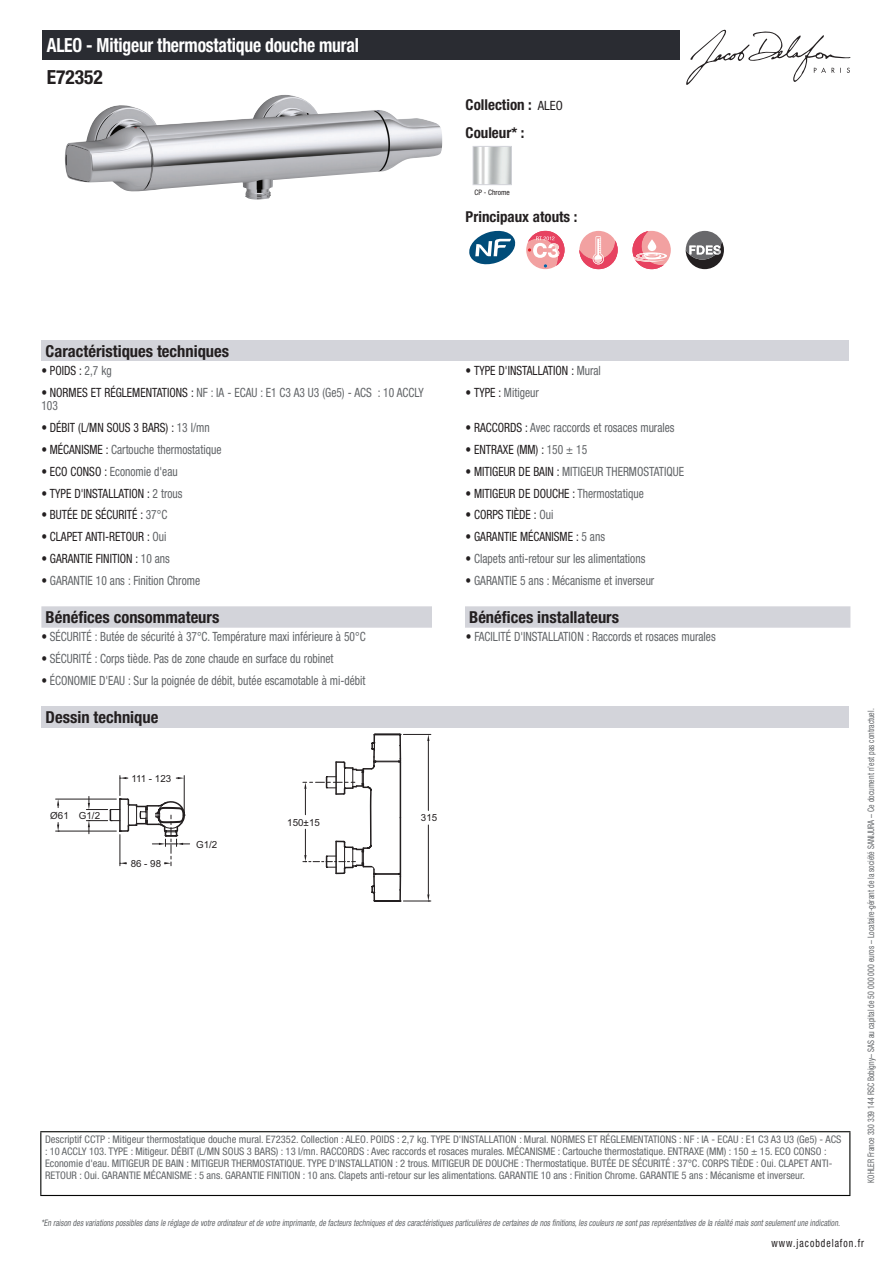
<style>
.page{position:relative;width:893px;height:1263px;background:#fff}
.page>*{position:absolute;margin:0;border:0;box-sizing:border-box;transform-origin:0 0}
.t1{font:700 condensed 19.5px "Helvetica Neue LT Std";letter-spacing:-.01em;color:#fff;scale:.9 1}
.t2{font:700 condensed 19.5px "Helvetica Neue LT Std";color:#231f20}
.t3{font:700 condensed 16.5px "Helvetica Neue LT Std";color:#231f20}
.t4{font:700 condensed 15px/27.8px "Helvetica Neue LT Std";color:#231f20}
.t5{font:condensed 12.75px/13.5px "Helvetica Neue LT Std";color:#626568;scale:.9 1}
.t6{font:condensed 12.75px "Helvetica Neue LT Std";color:#231f20;scale:.9 1}
.t7{font:condensed 11.25px "Helvetica Neue LT Std";letter-spacing:.1em;color:#231f20;scale:.87 1}
.t8{font:condensed 10.5px/12px "Helvetica Neue LT Std";color:#626568}
.t9{font:9.75px "Arial";color:#231f20}
.t10{font:italic condensed 9px "Helvetica Neue LT Std";color:#626568;scale:.87 1}
.t11{font:condensed 9px "Helvetica Neue LT Std";color:#626568;scale:.87 1}
.t12{font:condensed 7.5px "Helvetica Neue LT Std";color:#231f20}
.s1{font-weight:400;font-size:12.75px}
.s2{color:#626568}
.s3{color:#231f20}
</style>
<div class="page">
<svg style="left:686px;top:30px;width:164px;height:55px"></svg>
<img style="left:65px;top:95px;width:377px;height:105px">
<img style="left:475px;top:148px;width:35px;height:35px">
<div style="left:473px;top:146px;width:39px;height:39px;border:1px solid #d3d4da"></div>
<svg style="left:469px;top:231px;width:46px;height:33px"></svg>
<svg style="left:526px;top:231px;width:38px;height:38px"></svg>
<svg style="left:528px;top:231px;width:36px;height:36px"></svg>
<div style="left:579px;top:231px;width:39px;height:38px;background:#f2a1a1;border-radius:50%"></div>
<svg style="left:579px;top:236px;width:39px;height:33px"></svg>
<div style="left:632px;top:231px;width:39px;height:38px;background:#f2a1a1;border-radius:50%"></div>
<svg style="left:632px;top:231px;width:35px;height:38px"></svg>
<svg style="left:686px;top:231px;width:38px;height:38px"></svg>
<div style="left:41px;top:340px;width:808px;height:21px;background:#d3d4da"></div>
<svg style="left:41px;top:606px;width:809px;height:22px;background:#d4d5db"></svg>
<div style="left:432px;top:606px;width:33px;height:22px;background:#fff"></div>
<div style="left:41px;top:706px;width:808px;height:21px;background:#d3d4da"></div>
<hr style="left:56px;top:799px;width:60px;height:1px;background:#231f20">
<hr style="left:56px;top:831px;width:60px;height:1px;background:#231f20">
<svg style="left:57px;top:799px;width:2px;height:9px"></svg>
<svg style="left:57px;top:822px;width:2px;height:10px"></svg>
<svg style="left:86px;top:734px;width:345px;height:168px"></svg>
<div style="left:43px;top:30px;width:637px;height:30px;background:#2a2c32"></div>
<hr style="left:40px;top:1131px;width:810px;height:1px;background:#040503">
<hr style="left:40px;top:1132px;width:1px;height:63px;background:#040503">
<hr style="left:849px;top:1132px;width:1px;height:63px;background:#040503">
<hr style="left:40px;top:1195px;width:810px;height:1px;background:#040503">
<h1 class="t1" style="left:47px;top:33px;width:348px">ALEO - Mitigeur thermostatique douche mural</h1>
<h1 class="t2" style="left:47px;top:65px;width:58px">E72352</h1>
<h3 class="t4" style="left:466px;top:90px;width:99px">Collection : <span class="s1">ALEO<br></span>Couleur* :</h3>
<p class="t12" style="left:474px;top:188px;width:37px">CP - Chrome</p>
<h3 class="t4" style="left:466px;top:203px;width:113px">Principaux atouts :</h3>
<h2 class="t3" style="left:46px;top:341px;width:185px">Caractéristiques techniques</h2>
<p class="t6" style="left:41px;top:363px;width:80px">• POIDS : <span class="s2">2,7 kg</span></p>
<p class="t6" style="left:466px;top:363px;width:152px">• TYPE D'INSTALLATION : <span class="s2">Mural</span></p>
<p class="t5" style="left:41px;top:385px;width:426px"><span class="s3">• NORMES ET RÉGLEMENTATIONS :</span> NF : IA - ECAU : E1 C3 A3 U3 (Ge5) - ACS : 10 ACCLY<br>103</p>
<p class="t5" style="left:466px;top:385px;width:83px"><span class="s3">• TYPE :</span> Mitigeur</p>
<p class="t6" style="left:41px;top:420px;width:189px">• DÉBIT (L/MN SOUS 3 BARS) : <span class="s2">13 l/mn</span></p>
<p class="t5" style="left:466px;top:421px;width:234px"><span class="s3">• RACCORDS :</span> Avec raccords et rosaces murales</p>
<p class="t5" style="left:41px;top:442px;width:202px"><span class="s3">• MÉCANISME :</span> Cartouche thermostatique</p>
<p class="t6" style="left:466px;top:442px;width:137px">• ENTRAXE (MM) : <span class="s2">150 ± 15</span></p>
<p class="t5" style="left:41px;top:464px;width:153px"><span class="s3">• ECO CONSO :</span> Economie d'eau</p>
<p class="t5" style="left:466px;top:464px;width:244px"><span class="s3">• MITIGEUR DE BAIN :</span> MITIGEUR THERMOSTATIQUE</p>
<p class="t6" style="left:41px;top:486px;width:158px">• TYPE D'INSTALLATION : <span class="s2">2 trous</span></p>
<p class="t6" style="left:466px;top:486px;width:200px">• MITIGEUR DE DOUCHE : <span class="s2">Thermostatique</span></p>
<p class="t6" style="left:41px;top:508px;width:141px">• BUTÉE DE SÉCURITÉ : <span class="s2">37°C</span></p>
<p class="t6" style="left:466px;top:508px;width:99px">• CORPS TIÈDE : <span class="s2">Oui</span></p>
<p class="t6" style="left:41px;top:529px;width:141px">• CLAPET ANTI-RETOUR : <span class="s2">Oui</span></p>
<p class="t6" style="left:466px;top:529px;width:156px">• GARANTIE MÉCANISME : <span class="s2">5 ans</span></p>
<p class="t6" style="left:41px;top:551px;width:144px">• GARANTIE FINITION : <span class="s2">10 ans</span></p>
<p class="t5" style="left:466px;top:552px;width:201px"><span class="s3">•</span> Clapets anti-retour sur les alimentations</p>
<p class="t5" style="left:41px;top:574px;width:178px"><span class="s3">•</span> GARANTIE 10 ans : Finition Chrome</p>
<p class="t5" style="left:466px;top:574px;width:211px"><span class="s3">•</span> GARANTIE 5 ans : Mécanisme et inverseur</p>
<h2 class="t3" style="left:46px;top:607px;width:175px">Bénéfices consommateurs</h2>
<h2 class="t3" style="left:469px;top:607px;width:151px">Bénéfices installateurs</h2>
<p class="t5" style="left:41px;top:630px;width:362px"><span class="s3">•</span> SÉCURITÉ : Butée de sécurité à 37°C. Température maxi inférieure à 50°C</p>
<p class="t5" style="left:466px;top:630px;width:279px"><span class="s3">•</span> FACILITÉ D'INSTALLATION : Raccords et rosaces murales</p>
<p class="t5" style="left:41px;top:651px;width:326px"><span class="s3">•</span> SÉCURITÉ : Corps tiède. Pas de zone chaude en surface du robinet</p>
<p class="t5" style="left:41px;top:673px;width:362px"><span class="s3">•</span> ÉCONOMIE D'EAU : Sur la poignée de débit, butée escamotable à mi-débit</p>
<h2 class="t3" style="left:46px;top:707px;width:114px">Dessin technique</h2>
<p class="t9" style="left:50px;top:809px;width:51px">Ø61 G1/2</p>
<p class="t9" style="left:131px;top:772px;width:41px">111 - 123</p>
<p class="t9" style="left:131px;top:857px;width:32px">86 - 98</p>
<p class="t9" style="left:196px;top:838px;width:23px">G1/2</p>
<p class="t9" style="left:287px;top:816px;width:34px">150±15</p>
<p class="t9" style="left:421px;top:811px;width:18px">315</p>
<p class="t8" style="left:45px;top:1134px;width:798px">Descriptif CCTP : Mitigeur thermostatique douche mural. E72352. Collection : ALEO. POIDS : 2,7 kg. TYPE D'INSTALLATION : Mural. NORMES ET RÉGLEMENTATIONS : NF : IA - ECAU : E1 C3 A3 U3 (Ge5) - ACS : 10 ACCLY 103. TYPE : Mitigeur. DÉBIT (L/MN SOUS 3 BARS) : 13 l/mn. RACCORDS : Avec raccords et rosaces murales. MÉCANISME : Cartouche thermostatique. ENTRAXE (MM) : 150 ± 15. ECO CONSO :<br>Economie d'eau. MITIGEUR DE BAIN : MITIGEUR THERMOSTATIQUE. TYPE D'INSTALLATION : 2 trous. MITIGEUR DE DOUCHE : Thermostatique. BUTÉE DE SÉCURITÉ : 37°C. CORPS TIÈDE : Oui. CLAPET ANTI-RETOUR : Oui. GARANTIE MÉCANISME : 5 ans. GARANTIE FINITION : 10 ans. Clapets anti-retour sur les alimentations. GARANTIE 10 ans : Finition Chrome. GARANTIE 5 ans : Mécanisme et inverseur.</p>
<p class="t11" style="left:866px;top:1183px;width:547px;rotate:-90deg">KOHLER France 330 339 144 RSC Bobigny– SAS au capital de 50 000 000 euros – Locataire-gérant de la société SANIJURA – Ce document n’est pas contractuel.</p>
<p class="t10" style="left:41px;top:1217px;width:922px">*En raison desvariationspossiblesdansle réglage de votre ordinateuretde votre imprimante,de facteurstechniquesetdescaractéristiquesparticulièresde certainesde nosfinitions,lescouleursne sontpasreprésentativesde la réalité maissontseulementune indication.</p>
<p class="t7" style="left:772px;top:1237px;width:108px">www.jacobdelafon.fr</p>
</div>
